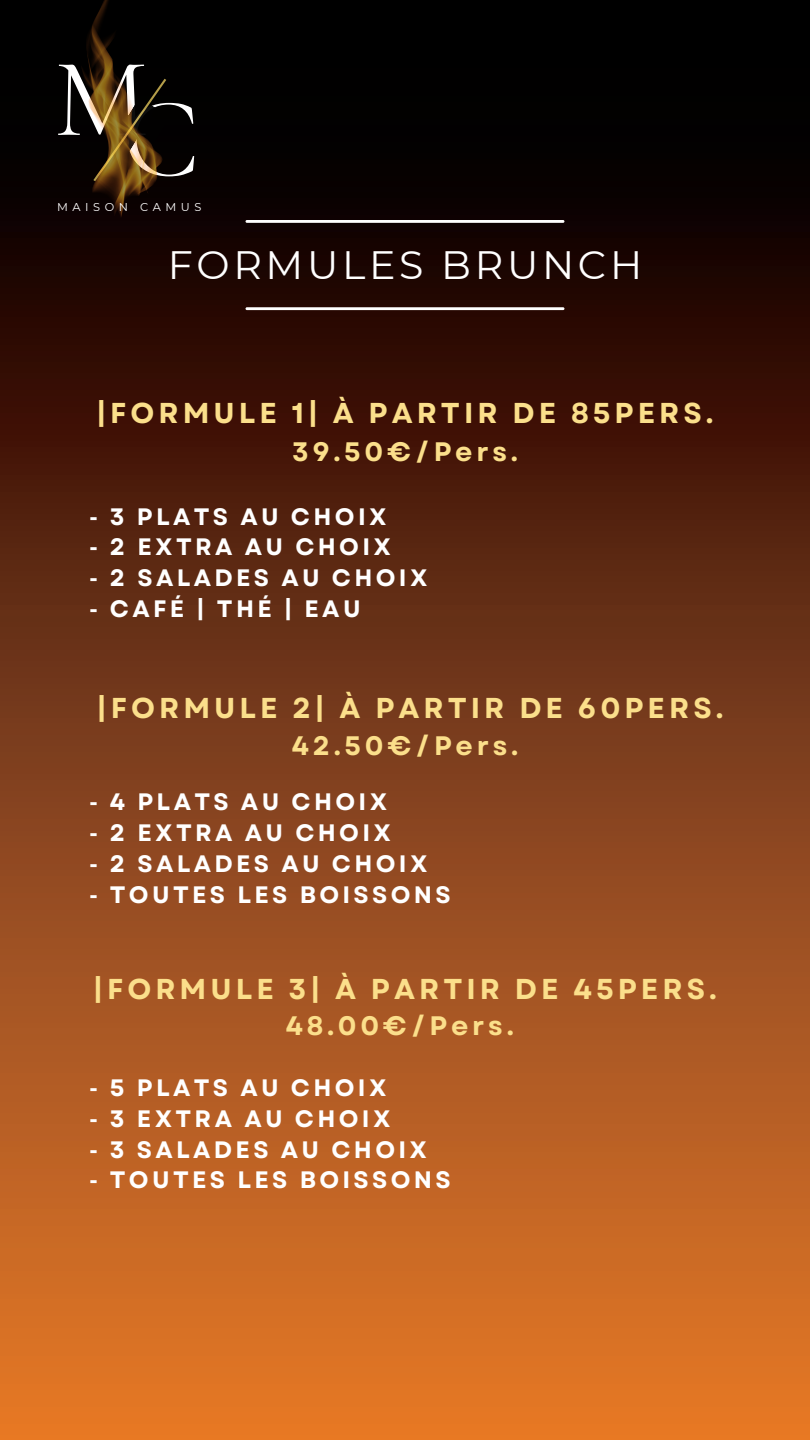
<style>
.page{position:relative;width:810px;height:1440px;background:#fff}
.page>*{position:absolute;margin:0;border:0;box-sizing:border-box;transform-origin:0 0}
.t1{font:113.3px "Cormorant Garamond";color:#fff}
.t2{font:112.5px "Cormorant Garamond";color:#fff}
.t3{font:39.6px "Montserrat";letter-spacing:.095em;color:#fff}
.t4{font:700 28.7px "Garet";letter-spacing:.14em;color:#fbdf8b}
.t5{font:700 26.7px "Garet";letter-spacing:.14em;color:#fbdf8b}
.t6{font:700 23.8px/30.8px "Garet";letter-spacing:.14em;color:#fff}
.t7{font:11.4px "Montserrat";letter-spacing:.4em;color:#fff}
.s1{font-family:"Noto Sans"}
</style>
<div class="page">
<div style="left:0;top:0;width:810px;height:1440px;background:linear-gradient(to bottom,#000,#f07d2f)"></div>
<hr style="left:246px;top:307px;width:318px;height:3px;background:#fff">
<hr style="left:246px;top:220px;width:318px;height:3px;background:#fff">
<svg style="left:163px;top:76px;width:5px;height:108px"></svg>
<img style="left:81px;top:0;width:82px;height:219px">
<h4 class="t2" style="left:54px;top:31px;width:96px">M</h4>
<h4 class="t1" style="left:122px;top:70px;width:79px">C</h4>
<h3 class="t7" style="left:140px;top:200px;width:63px">CAMUS</h3>
<h3 class="t7" style="left:57px;top:200px;width:72px">MAISON</h3>
<p class="t3" style="left:168px;top:240px;width:476px">FORMULES BRUNCH</p>
<p class="t4" style="left:96px;top:392px;width:619px">|FORMULE 1| À PARTIR DE 85PERS.</p>
<p class="t5" style="left:292px;top:432px;width:227px">39.50€/Pers.</p>
<p class="t6" style="left:90px;top:501px;width:339px"><span class="s1">⁃</span> 3 PLATS AU CHOIX<br><span class="s1">⁃</span> 2 EXTRA AU CHOIX<br><span class="s1">⁃</span> 2 SALADES AU CHOIX <span class="s1">⁃</span> CAFÉ | THÉ | EAU</p>
<p class="t4" style="left:97px;top:688px;width:628px">|FORMULE 2| À PARTIR DE 60PERS.</p>
<h1 class="t5" style="left:292px;top:726px;width:228px">42.50€/Pers.</h1>
<p class="t6" style="left:90px;top:787px;width:362px"><span class="s1">⁃</span> 4 PLATS AU CHOIX<br><span class="s1">⁃</span> 2 EXTRA AU CHOIX<br><span class="s1">⁃</span> 2 SALADES AU CHOIX<br><span class="s1">⁃</span> TOUTES LES BOISSONS</p>
<h4 class="t4" style="left:93px;top:968px;width:625px">|FORMULE 3| À PARTIR DE 45PERS.</h4>
<h2 class="t5" style="left:286px;top:1006px;width:230px">48.00€/Pers.</h2>
<p class="t6" style="left:90px;top:1073px;width:362px"><span class="s1">⁃</span> 5 PLATS AU CHOIX<br><span class="s1">⁃</span> 3 EXTRA AU CHOIX<br><span class="s1">⁃</span> 3 SALADES AU CHOIX<br><span class="s1">⁃</span> TOUTES LES BOISSONS</p>
</div>
